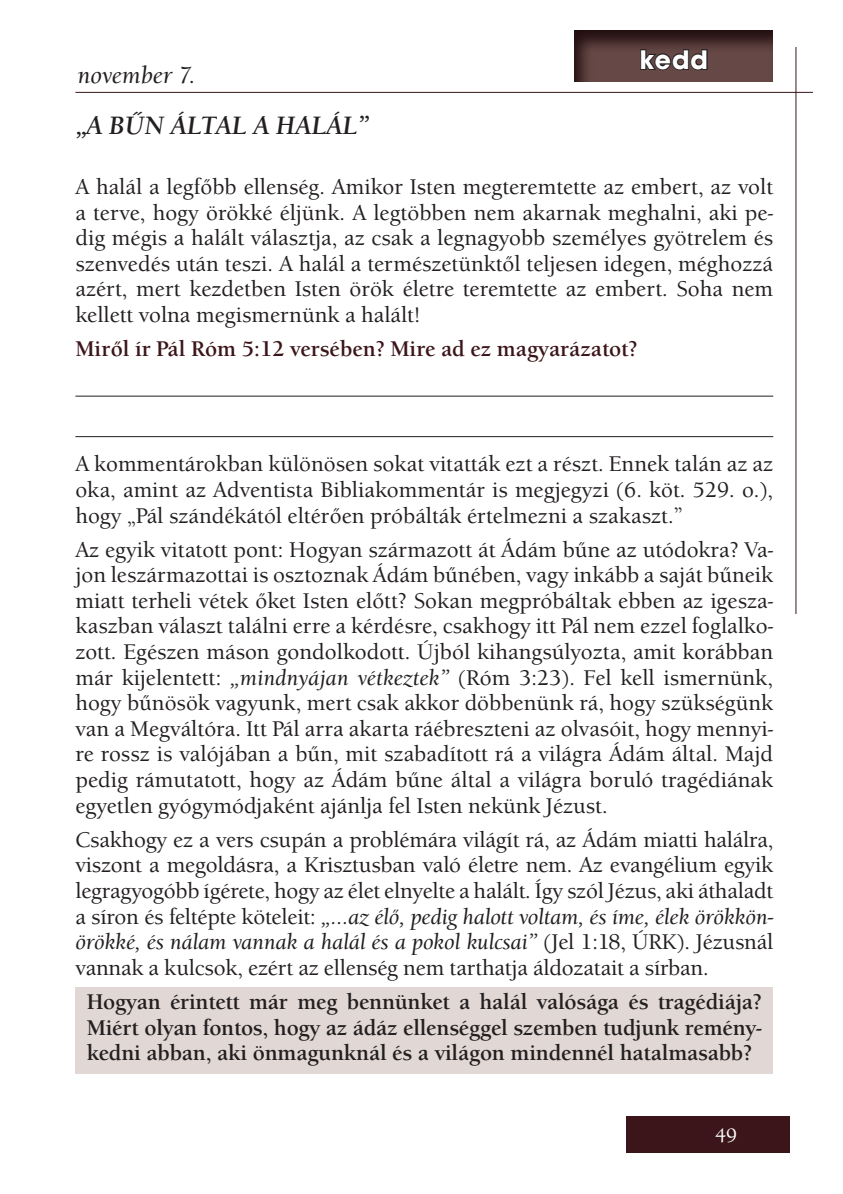
<style>
.page{position:relative;width:843px;height:1194px;background:#fff}
.page>*{position:absolute;margin:0;border:0;box-sizing:border-box;transform-origin:0 0}
.t1{font:700 28px "Avant Gar Got Itc TEE";color:#fff}
.t2{font:italic 700 26px "Berkeley Old Sty Itc TEE";color:#231f20}
.t3{font:italic 500 24px "Berkeley Old Sty Itc TEE";color:#231f20}
.t4{font:500 22px/25.6px "Berkeley Old Sty Itc TEE";color:#231f20;text-align:justify}
.t5{font:700 22px/25.6px "Berkeley Old Sty Itc TEE";letter-spacing:-.01em;color:#231f20;text-align:justify}
.t6{font:700 22px "Berkeley Old Sty Itc TEE";color:#3b1519}
.t7{font:500 20px "Berkeley Old Sty Itc TEE";color:#fff}
.s1{font-style:italic}
</style>
<div class="page">
<div style="left:626px;top:1116px;width:164px;height:37px;background:#3b1519"></div>
<hr style="left:75px;top:92px;width:737px;height:1px;background:#3b1519">
<hr style="left:795px;top:47px;width:1px;height:567px;background:#3b1519">
<svg style="left:574px;top:30px;width:199px;height:52px;background:#513736"></svg>
<div style="left:75px;top:987px;width:698px;height:86px;background:#e1d8d5"></div>
<svg style="left:639px;top:48px;width:69px;height:24px;background:#483635"></svg>
<hr style="left:75px;top:396px;width:698px;height:1px;background:#231f20">
<hr style="left:75px;top:436px;width:698px;height:1px;background:#231f20">
<p class="t3" style="left:77px;top:61px;width:119px">november 7.</p>
<p class="t1" style="left:639px;top:42px;width:70px">kedd</p>
<p class="t2" style="left:75px;top:110px;width:294px">„A BŰN ÁLTAL A HALÁL”</p>
<p class="t4" style="left:75px;top:174px;width:699px">A halál a legfőbb ellenség. Amikor Isten megteremtette az embert, az volt a terve, hogy örökké éljünk. A legtöbben nem akarnak meghalni, aki pe&shy;dig mégis a halált választja, az csak a legnagyobb személyes gyötrelem és szenvedés után teszi. A halál a természetünktől teljesen idegen, méghozzá azért, mert kezdetben Isten örök életre teremtette az embert. Soha nem kellett volna megismernünk a halált!</p>
<p class="t6" style="left:75px;top:336px;width:563px">Miről ír Pál Róm 5:12 versében? Mire ad ez magyarázatot?</p>
<p class="t4" style="left:75px;top:451px;width:699px">A kommentárokban különösen sokat vitatták ezt a részt. Ennek talán az az oka, amint az Adventista Bibliakommentár is megjegyzi (6. köt. 529. o.), hogy „Pál szándékától eltérően próbálták értelmezni a szakaszt.”</p>
<p class="t4" style="left:75px;top:537px;width:699px">Az egyik vitatott pont: Hogyan származott át Ádám bűne az utódokra? Va&shy;jon leszármazottai is osztoznak Ádám bűnében, vagy inkább a saját bűneik miatt terheli vétek őket Isten előtt? Sokan megpróbáltak ebben az igesza&shy;kaszban választ találni erre a kérdésre, csakhogy itt Pál nem ezzel foglalko&shy;zott. Egészen máson gondolkodott. Újból kihangsúlyozta, amit korábban már kijelentett: <span class="s1">„mindnyájan vétkeztek”</span> (Róm 3:23). Fel kell ismernünk, hogy bűnösök vagyunk, mert csak akkor döbbenünk rá, hogy szükségünk van a Megváltóra. Itt Pál arra akarta ráébreszteni az olvasóit, hogy mennyi&shy;re rossz is valójában a bűn, mit szabadított rá a világra Ádám által. Majd pedig rámutatott, hogy az Ádám bűne által a világra boruló tragédiának egyetlen gyógymódjaként ajánlja fel Isten nekünk Jézust.</p>
<p class="t4" style="left:75px;top:827px;width:699px">Csakhogy ez a vers csupán a problémára világít rá, az Ádám miatti halálra, viszont a megoldásra, a Krisztusban való életre nem. Az evangélium egyik legragyogóbb ígérete, hogy az élet elnyelte a halált. Így szól Jézus, aki áthaladt a síron és feltépte köteleit: <span class="s1">„…az élő, pedig halott voltam, és íme, élek örökkön&shy;örökké, és nálam vannak a halál és a pokol kulcsai”</span> (Jel 1:18, ÚRK). Jézusnál vannak a kulcsok, ezért az ellenség nem tarthatja áldozatait a sírban.</p>
<p class="t5" style="left:87px;top:989px;width:676px">Hogyan érintett már meg bennünket a halál valósága és tragédiája?<br>Miért olyan fontos, hogy az ádáz ellenséggel szemben tudjunk remény&shy;kedni abban, aki önmagunknál és a világon mindennél hatalmasabb?</p>
<p class="t7" style="left:715px;top:1124px;width:24px">49</p>
</div>
